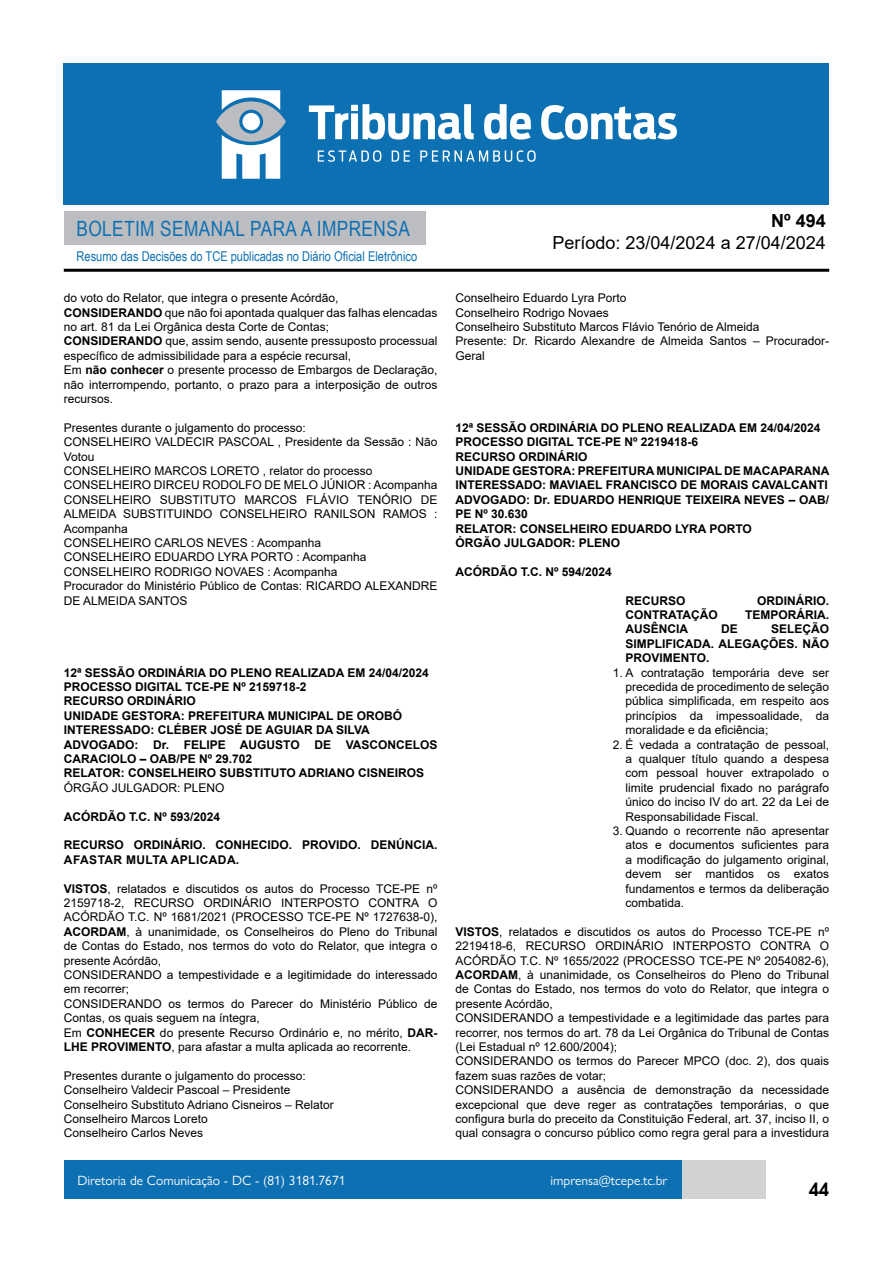
<style>
.page{position:relative;width:893px;height:1263px;background:#fff}
.page>*{position:absolute;margin:0;border:0;box-sizing:border-box;transform-origin:0 0}
.t1{font:21px "Arial Narrow";letter-spacing:.02em;color:#0d70b3}
.t2{font:18px "Arial";color:#000}
.t3{font:700 18px "Arial";color:#000}
.t4{font:600 18px "Avant Garde";color:#000}
.t5{font:13.5px "Gill Sans Nova";color:#fff}
.t6{font:13.5px "Arial Narrow";color:#0d70b3}
.t7{font:12px/14.4px "Arial";color:#000}
.t8{font:700 12px/14.4px "Arial";color:#000}
.s1{font-weight:700}
</style>
<div class="page">
<div style="left:148px;top:1160px;width:617px;height:39px;background:#d1d2d4"></div>
<div style="left:64px;top:211px;width:361px;height:33px;background:#bcbdc0"></div>
<hr style="left:64px;top:269px;width:765px;height:3px;background:#000">
<div style="left:64px;top:64px;width:765px;height:141px;background:#0d70b3"></div>
<svg style="left:309px;top:104px;width:165px;height:36px"></svg>
<svg style="left:484px;top:104px;width:47px;height:36px"></svg>
<svg style="left:541px;top:105px;width:136px;height:35px"></svg>
<svg style="left:318px;top:150px;width:63px;height:12px"></svg>
<svg style="left:392px;top:150px;width:18px;height:12px"></svg>
<svg style="left:420px;top:150px;width:116px;height:12px"></svg>
<svg style="left:216px;top:90px;width:70px;height:89px"></svg>
<div style="left:64px;top:1160px;width:617px;height:39px;background:#0d70b3"></div>
<h1 class="t1" style="left:77px;top:213px;width:335px">BOLETIM SEMANAL PARA A IMPRENSA</h1>
<p class="t6" style="left:77px;top:246px;width:342px">Resumo das Decisões do TCE publicadas no Diário Oficial Eletrônico</p>
<p class="t7" style="left:64px;top:291px;width:276px">do voto do Relator, que integra o presente Acórdão,</p>
<p class="t7" style="left:64px;top:305px;width:375px"><span class="s1">CONSIDERANDO</span> que não foi apontada qualquer das falhas elencadas no art. 81 da Lei Orgânica desta Corte de Contas;</p>
<p class="t7" style="left:64px;top:334px;width:375px"><span class="s1">CONSIDERANDO</span> que, assim sendo, ausente pressuposto processual específico de admissibilidade para a espécie recursal,</p>
<p class="t7" style="left:64px;top:363px;width:375px;text-align:justify">Em <span class="s1">não conhecer</span> o presente processo de Embargos de Declaração, não interrompendo, portanto, o prazo para a interposição de outros recursos.</p>
<p class="t7" style="left:64px;top:420px;width:244px">Presentes durante o julgamento do processo:</p>
<p class="t7" style="left:64px;top:435px;width:375px">CONSELHEIRO VALDECIR PASCOAL , Presidente da Sessão : Não<br>Votou</p>
<p class="t7" style="left:64px;top:463px;width:310px">CONSELHEIRO MARCOS LORETO , relator do processo</p>
<p class="t7" style="left:64px;top:478px;width:375px">CONSELHEIRO DIRCEU RODOLFO DE MELO JÚNIOR : Acompanha</p>
<p class="t7" style="left:64px;top:492px;width:375px;text-align:justify">CONSELHEIRO SUBSTITUTO MARCOS FLÁVIO TENÓRIO DE ALMEIDA SUBSTITUINDO CONSELHEIRO RANILSON RAMOS :<br>Acompanha</p>
<p class="t7" style="left:64px;top:535px;width:259px">CONSELHEIRO CARLOS NEVES : Acompanha</p>
<p class="t7" style="left:64px;top:550px;width:304px">CONSELHEIRO EDUARDO LYRA PORTO : Acompanha</p>
<p class="t7" style="left:64px;top:564px;width:275px">CONSELHEIRO RODRIGO NOVAES : Acompanha</p>
<p class="t7" style="left:64px;top:579px;width:375px">Procurador do Ministério Público de Contas: RICARDO ALEXANDRE<br>DE ALMEIDA SANTOS</p>
<p class="t8" style="left:64px;top:665px;width:366px">12ª SESSÃO ORDINÁRIA DO PLENO REALIZADA EM 24/04/2024</p>
<p class="t8" style="left:64px;top:680px;width:244px">PROCESSO DIGITAL TCE-PE Nº 2159718-2</p>
<p class="t8" style="left:64px;top:694px;width:133px">RECURSO ORDINÁRIO</p>
<p class="t8" style="left:64px;top:708px;width:340px">UNIDADE GESTORA: PREFEITURA MUNICIPAL DE OROBÓ</p>
<p class="t8" style="left:64px;top:723px;width:308px">INTERESSADO: CLÉBER JOSÉ DE AGUIAR DA SILVA</p>
<p class="t8" style="left:64px;top:737px;width:375px">ADVOGADO: Dr. FELIPE AUGUSTO DE VASCONCELOS<br>CARACIOLO – OAB/PE Nº 29.702</p>
<p class="t8" style="left:64px;top:766px;width:362px">RELATOR: CONSELHEIRO SUBSTITUTO ADRIANO CISNEIROS</p>
<p class="t7" style="left:64px;top:780px;width:162px">ÓRGÃO JULGADOR: PLENO</p>
<p class="t8" style="left:64px;top:809px;width:158px">ACÓRDÃO T.C. Nº 593/2024</p>
<p class="t8" style="left:64px;top:838px;width:375px">RECURSO ORDINÁRIO. CONHECIDO. PROVIDO. DENÚNCIA.<br>AFASTAR MULTA APLICADA.</p>
<p class="t7" style="left:64px;top:881px;width:375px;text-align:justify"><span class="s1">VISTOS</span>, relatados e discutidos os autos do Processo TCE-PE nº 2159718-2, RECURSO ORDINÁRIO INTERPOSTO CONTRA O ACÓRDÃO T.C. Nº 1681/2021 (PROCESSO TCE-PE Nº 1727638-0), <span class="s1">ACORDAM</span>, à unanimidade, os Conselheiros do Pleno do Tribunal de Contas do Estado, nos termos do voto do Relator, que integra o presente Acórdão,</p>
<p class="t7" style="left:64px;top:967px;width:375px">CONSIDERANDO a tempestividade e a legitimidade do interessado em recorrer;</p>
<p class="t7" style="left:64px;top:996px;width:375px">CONSIDERANDO os termos do Parecer do Ministério Público de<br>Contas, os quais seguem na íntegra,</p>
<p class="t7" style="left:64px;top:1025px;width:375px">Em <span class="s1">CONHECER</span> do presente Recurso Ordinário e, no mérito, <span class="s1">DAR-<br>LHE PROVIMENTO</span>, para afastar a multa aplicada ao recorrente.</p>
<p class="t7" style="left:64px;top:1068px;width:244px">Presentes durante o julgamento do processo:</p>
<p class="t7" style="left:64px;top:1083px;width:228px">Conselheiro Valdecir Pascoal – Presidente</p>
<p class="t7" style="left:64px;top:1097px;width:272px">Conselheiro Substituto Adriano Cisneiros – Relator</p>
<p class="t7" style="left:64px;top:1111px;width:146px">Conselheiro Marcos Loreto</p>
<p class="t7" style="left:64px;top:1126px;width:141px">Conselheiro Carlos Neves</p>
<h2 class="t3" style="left:771px;top:208px;width:56px">Nº 494</h2>
<h2 class="t2" style="left:552px;top:230px;width:275px">Período: 23/04/2024 a 27/04/2024</h2>
<p class="t7" style="left:455px;top:291px;width:172px">Conselheiro Eduardo Lyra Porto</p>
<p class="t7" style="left:455px;top:305px;width:155px">Conselheiro Rodrigo Novaes</p>
<p class="t7" style="left:455px;top:319px;width:305px">Conselheiro Substituto Marcos Flávio Tenório de Almeida</p>
<p class="t7" style="left:455px;top:334px;width:375px">Presente: Dr. Ricardo Alexandre de Almeida Santos – Procurador-<br>Geral</p>
<p class="t8" style="left:455px;top:420px;width:366px">12ª SESSÃO ORDINÁRIA DO PLENO REALIZADA EM 24/04/2024</p>
<p class="t8" style="left:455px;top:435px;width:244px">PROCESSO DIGITAL TCE-PE Nº 2219418-6</p>
<p class="t8" style="left:455px;top:449px;width:133px">RECURSO ORDINÁRIO</p>
<p class="t8" style="left:455px;top:464px;width:376px">UNIDADE GESTORA: PREFEITURA MUNICIPAL DE MACAPARANA</p>
<p class="t8" style="left:455px;top:478px;width:374px">INTERESSADO: MAVIAEL FRANCISCO DE MORAIS CAVALCANTI</p>
<p class="t8" style="left:455px;top:492px;width:375px">ADVOGADO: Dr. EDUARDO HENRIQUE TEIXEIRA NEVES – OAB/<br>PE Nº 30.630</p>
<p class="t8" style="left:455px;top:521px;width:298px">RELATOR: CONSELHEIRO EDUARDO LYRA PORTO</p>
<p class="t8" style="left:455px;top:536px;width:166px">ÓRGÃO JULGADOR: PLENO</p>
<p class="t8" style="left:455px;top:564px;width:158px">ACÓRDÃO T.C. Nº 594/2024</p>
<p class="t8" style="left:626px;top:593px;width:61px">RECURSO</p>
<p class="t8" style="left:757px;top:593px;width:73px">ORDINÁRIO.</p>
<p class="t8" style="left:626px;top:608px;width:94px">CONTRATAÇÃO</p>
<p class="t8" style="left:745px;top:608px;width:85px">TEMPORÁRIA.</p>
<p class="t8" style="left:626px;top:622px;width:64px">AUSÊNCIA</p>
<p class="t8" style="left:721px;top:622px;width:18px">DE</p>
<p class="t8" style="left:626px;top:622px;width:205px;text-align:justify;text-indent:146px">SELEÇÃO SIMPLIFICADA. ALEGAÇÕES. NÃO PROVIMENTO.</p>
<p class="t7" style="left:626px;top:665px;width:205px;text-align:justify;text-indent:-13px">1. A contratação temporária deve ser precedida de procedimento de seleção pública simplificada, em respeito aos princípios da impessoalidade, da moralidade e da eficiência;</p>
<p class="t7" style="left:626px;top:737px;width:205px;text-align:justify;text-indent:-13px">2. É vedada a contratação de pessoal, a qualquer título quando a despesa com pessoal houver extrapolado o limite prudencial fixado no parágrafo único do inciso IV do art. 22 da Lei de Responsabilidade Fiscal.</p>
<p class="t7" style="left:626px;top:823px;width:205px;text-align:justify;text-indent:-13px">3. Quando o recorrente não apresentar atos e documentos suficientes para a modificação do julgamento original, devem ser mantidos os exatos fundamentos e termos da deliberação combatida.</p>
<p class="t7" style="left:455px;top:924px;width:375px;text-align:justify"><span class="s1">VISTOS</span>, relatados e discutidos os autos do Processo TCE-PE nº 2219418-6, RECURSO ORDINÁRIO INTERPOSTO CONTRA O ACÓRDÃO T.C. Nº 1655/2022 (PROCESSO TCE-PE Nº 2054082-6), <span class="s1">ACORDAM</span>, à unanimidade, os Conselheiros do Pleno do Tribunal de Contas do Estado, nos termos do voto do Relator, que integra o presente Acórdão,</p>
<p class="t7" style="left:455px;top:1011px;width:375px;text-align:justify">CONSIDERANDO a tempestividade e a legitimidade das partes para recorrer, nos termos do art. 78 da Lei Orgânica do Tribunal de Contas (Lei Estadual nº 12.600/2004);</p>
<p class="t7" style="left:455px;top:1054px;width:375px">CONSIDERANDO os termos do Parecer MPCO (doc. 2), dos quais fazem suas razões de votar;</p>
<p class="t7" style="left:455px;top:1083px;width:375px;text-align:justify">CONSIDERANDO a ausência de demonstração da necessidade excepcional que deve reger as contratações temporárias, o que configura burla do preceito da Constituição Federal, art. 37, inciso II, o qual consagra o concurso público como regra geral para a investidura</p>
<p class="t5" style="left:77px;top:1172px;width:270px">Diretoria de Comunicação - DC - (81) 3181.7671</p>
<p class="t5" style="left:550px;top:1172px;width:119px">imprensa@tcepe.tc.br</p>
<h2 class="t4" style="left:809px;top:1177px;width:22px">44</h2>
</div>
